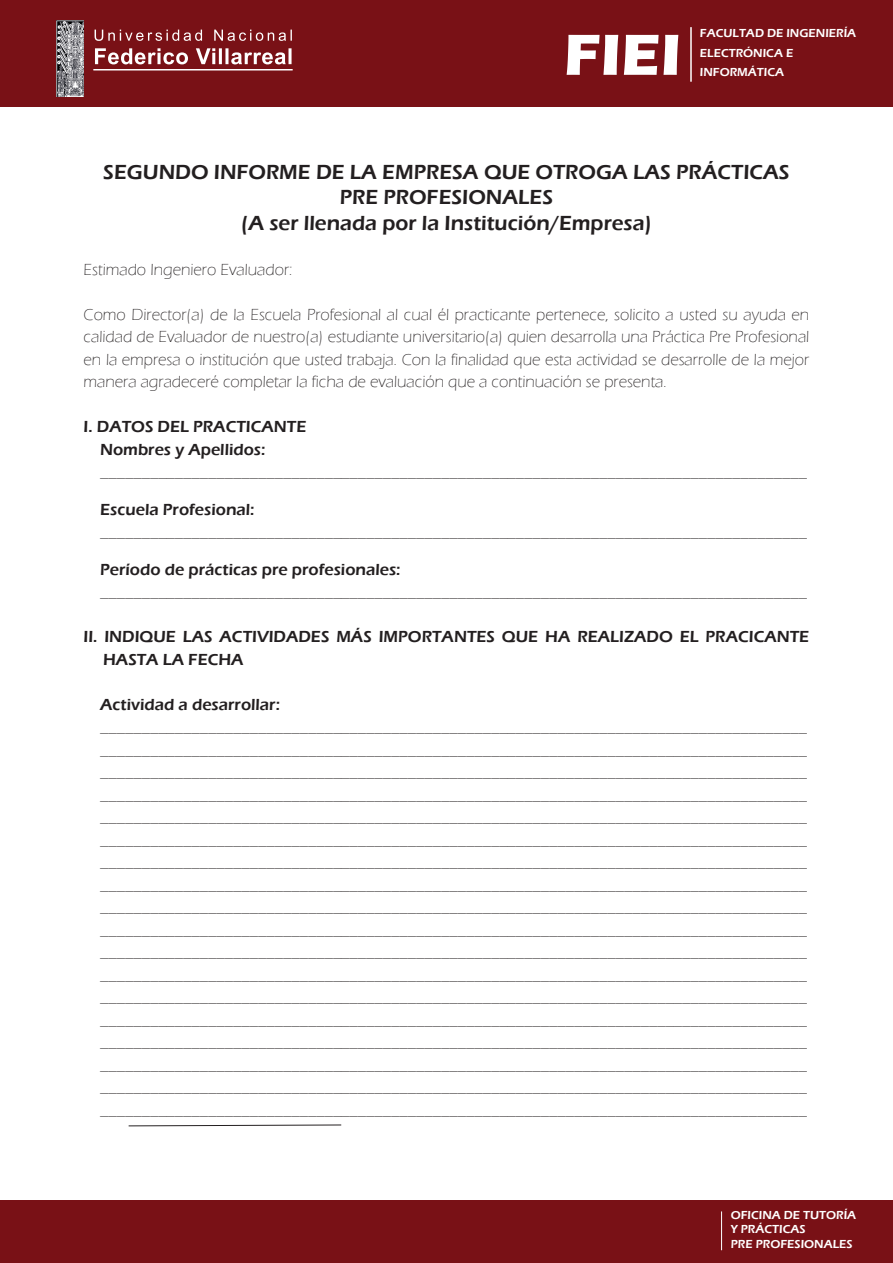
<style>
.page{position:relative;width:893px;height:1263px;background:#fff}
.page>*{position:absolute;margin:0;border:0;box-sizing:border-box;transform-origin:0 0}
.t1{font:700 60px "Eras ITC";color:#fff}
.t2{font:600 21px/25.2px "Eras ITC";color:#231f20;text-align:center}
.t3{font:300 16.5px/22.5px "Eras ITC";color:#231f20;text-align:justify}
.t4{font:600 16.5px/22.5px "Eras ITC";color:#231f20}
.t5{font:600 12px "Eras ITC";color:#fff}
</style>
<div class="page">
<div style="left:0;top:0;width:893px;height:106px;background:#791116"></div>
<div style="left:0;top:1200px;width:893px;height:63px;background:#791116"></div>
<img style="left:57px;top:21px;width:27px;height:75px">
<hr style="left:93px;top:69px;width:200px;height:1px;background:#fff">
<svg style="left:95px;top:30px;width:197px;height:11px"></svg>
<svg style="left:95px;top:48px;width:197px;height:16px"></svg>
<hr style="left:721px;top:1211px;width:1px;height:39px;background:#fff">
<hr style="left:690px;top:27px;width:2px;height:55px;background:#fff">
<svg style="left:128px;top:1124px;width:214px;height:2px"></svg>
<p class="t1" style="left:564px;top:20px;width:119px">FIEI</p>
<p class="t5" style="left:700px;top:27px;width:158px">FACULTAD DE INGENIERÍA</p>
<p class="t5" style="left:700px;top:46px;width:95px">ELECTRÓNICA E</p>
<p class="t5" style="left:700px;top:66px;width:86px">INFORMÁTICA</p>
<p class="t2" style="left:103px;top:160px;width:688px">SEGUNDO INFORME DE LA EMPRESA QUE OTROGA LAS PRÁCTICAS<br>PRE PROFESIONALES</p>
<p class="t2" style="left:241px;top:210px;width:412px">(A ser llenada por la Institución/Empresa)</p>
<p class="t3" style="left:84px;top:258px;width:210px">Estimado Ingeniero Evaluador:</p>
<p class="t3" style="left:84px;top:303px;width:727px">Como Director(a) de la Escuela Profesional al cual él practicante pertenece, solicito a usted su ayuda en calidad de Evaluador de nuestro(a) estudiante universitario(a) quien desarrolla una Práctica Pre Profesional en la empresa o institución que usted trabaja. Con la finalidad que esta actividad se desarrolle de la mejor manera agradeceré completar la ficha de evaluación que a continuación se presenta.</p>
<p class="t4" style="left:84px;top:415px;width:224px">I. DATOS DEL PRACTICANTE</p>
<p class="t4" style="left:100px;top:438px;width:167px">Nombres y Apellidos:</p>
<p class="t3" style="left:100px;top:461px;width:708px">_____________________________________________________________________________________</p>
<p class="t4" style="left:100px;top:498px;width:156px">Escuela Profesional:</p>
<p class="t3" style="left:100px;top:521px;width:708px">_____________________________________________________________________________________</p>
<p class="t4" style="left:100px;top:558px;width:302px">Período de prácticas pre profesionales:</p>
<p class="t3" style="left:100px;top:581px;width:708px">_____________________________________________________________________________________</p>
<p class="t4" style="left:103px;top:625px;width:708px;text-indent:-20px">II. INDIQUE LAS ACTIVIDADES MÁS IMPORTANTES QUE HA REALIZADO EL PRACICANTE<br>HASTA LA FECHA</p>
<p class="t4" style="left:100px;top:693px;width:181px">Actividad a desarrollar:</p>
<p class="t3" style="left:100px;top:716px;width:708px">_____________________________________________________________________________________</p>
<p class="t3" style="left:100px;top:738px;width:708px">_____________________________________________________________________________________</p>
<p class="t3" style="left:100px;top:761px;width:708px">_____________________________________________________________________________________</p>
<p class="t3" style="left:100px;top:783px;width:708px">_____________________________________________________________________________________</p>
<p class="t3" style="left:100px;top:806px;width:708px">_____________________________________________________________________________________</p>
<p class="t3" style="left:100px;top:828px;width:708px">_____________________________________________________________________________________</p>
<p class="t3" style="left:100px;top:851px;width:708px">_____________________________________________________________________________________</p>
<p class="t3" style="left:100px;top:873px;width:708px">_____________________________________________________________________________________</p>
<p class="t3" style="left:100px;top:896px;width:708px">_____________________________________________________________________________________</p>
<p class="t3" style="left:100px;top:918px;width:708px">_____________________________________________________________________________________</p>
<p class="t3" style="left:100px;top:941px;width:708px">_____________________________________________________________________________________</p>
<p class="t3" style="left:100px;top:963px;width:708px">_____________________________________________________________________________________</p>
<p class="t3" style="left:100px;top:986px;width:708px">_____________________________________________________________________________________</p>
<p class="t3" style="left:100px;top:1008px;width:708px">_____________________________________________________________________________________</p>
<p class="t3" style="left:100px;top:1031px;width:708px">_____________________________________________________________________________________</p>
<p class="t3" style="left:100px;top:1053px;width:708px">_____________________________________________________________________________________</p>
<p class="t3" style="left:100px;top:1076px;width:708px">_____________________________________________________________________________________</p>
<p class="t3" style="left:100px;top:1098px;width:708px">_____________________________________________________________________________________</p>
<p class="t5" style="left:731px;top:1208px;width:127px">OFICINA DE TUTORÍA</p>
<p class="t5" style="left:731px;top:1222px;width:76px">Y PRÁCTICAS</p>
<p class="t5" style="left:731px;top:1237px;width:123px">PRE PROFESIONALES</p>
</div>
